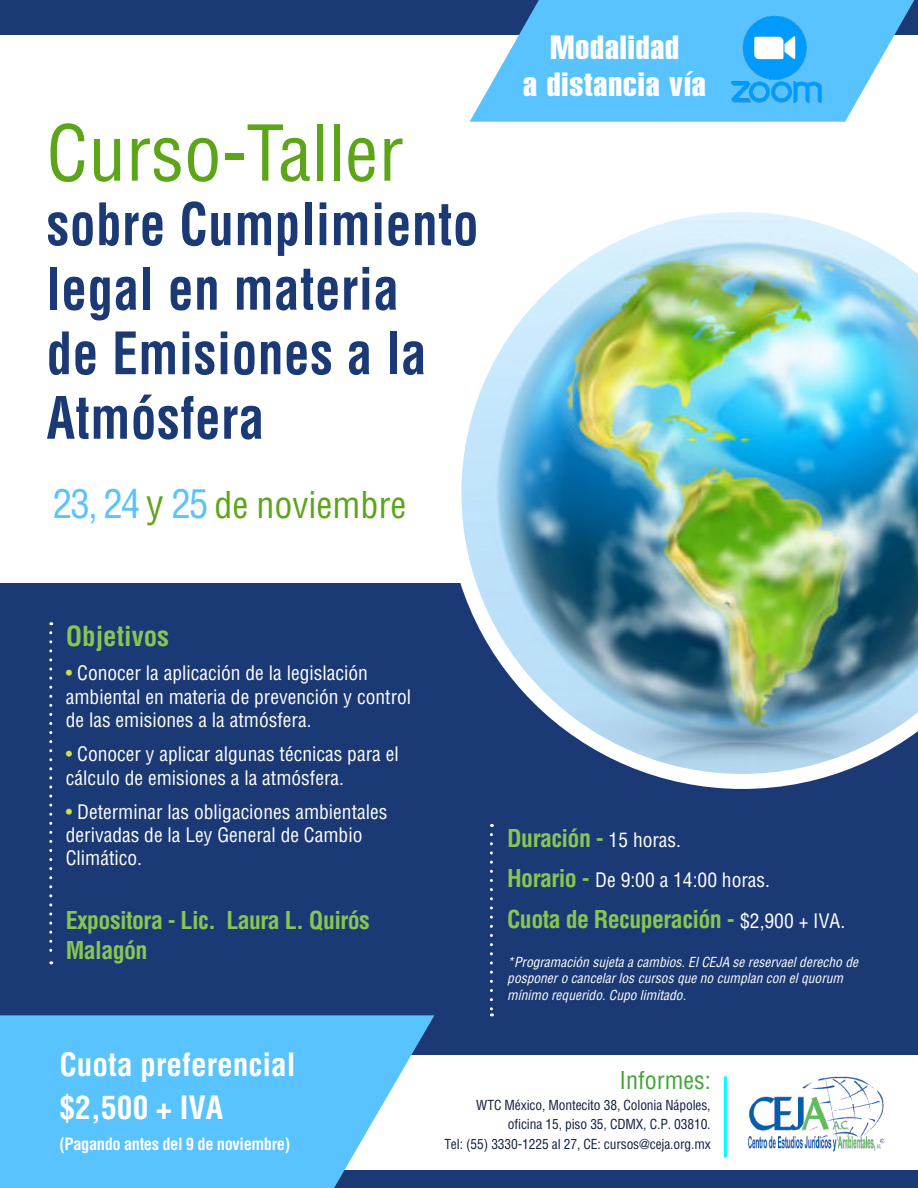
<style>
.page{position:relative;width:918px;height:1188px;background:#fff}
.page>*{position:absolute;margin:0;border:0;box-sizing:border-box;transform-origin:0 0}
.t1{font:condensed 75px "Helvetica LT Std";color:#5ca518}
.t2{font:700 condensed 57px/64.5px "Helvetica LT Std";letter-spacing:.01em;color:#1b3975;scale:.9 1}
.t3{font:condensed 36px "Helvetica LT Std";color:#5ca518}
.t4{font:33px/37.5px "Helvetica LT Std Extra Comp";letter-spacing:.025em;color:#fff;text-align:center;scale:1.25 1}
.t5{font:700 condensed 31.35px/42.9px "Helvetica LT Std";color:#fff}
.t6{font:700 condensed 27px "Helvetica LT Std";color:#8ac452}
.t7{font:700 condensed 24px/30px "Helvetica LT Std";letter-spacing:-.025em;color:#8ac452}
.t8{font:condensed 24px "Helvetica LT Std";color:#3fa535}
.t9{font:condensed 19.5px/23.4px "Helvetica LT Std";color:#fff}
.t10{font:700 condensed 16.5px "Helvetica LT Std";letter-spacing:-.025em;color:#fff}
.t11{font:italic condensed 13.5px/16.2px "Helvetica LT Std";color:#fff}
.t12{font:condensed 13.5px/19.5px "Helvetica LT Std";letter-spacing:-.01em;color:#102041;text-align:right}
.s1{font-size:39px;color:#58c3ff}
.s2{font-size:39px}
.s3{color:#cfdf45}
.s4{font-weight:400;font-size:19.5px;color:#fff}
.s5{font-weight:700;font-size:24px;color:#8ac452}
</style>
<div class="page">
<div style="left:0;top:0;width:918px;height:35px;background:#1b3975"></div>
<div style="left:0;top:583px;width:918px;height:472px;background:#1b3975"></div>
<img style="left:460px;top:212px;width:458px;height:577px">
<svg style="left:470px;top:0;width:444px;height:122px;fill:#58c3ff"></svg>
<img style="left:748px;top:1076px;width:137px;height:76px">
<img style="left:714px;top:0;width:125px;height:115px">
<svg style="left:490px;top:835px;width:3px;height:181px"></svg>
<svg style="left:49px;top:633px;width:3px;height:331px"></svg>
<div style="left:0;top:1171px;width:918px;height:17px;background:#1b3975"></div>
<svg style="left:0;top:1015px;width:434px;height:173px;background:#64c3fa"></svg>
<hr style="left:724px;top:1076px;width:3px;height:81px;background:#03fcff">
<h1 class="t1" style="left:47px;top:106px;width:358px">Curso-Taller</h1>
<h2 class="t2" style="left:47px;top:192px;width:481px">sobre Cumplimiento legal en materia<br>de Emisiones a la<br>Atmósfera</h2>
<h3 class="t3" style="left:53px;top:482px;width:355px"><span class="s1">23, 24</span> <span class="s2">y</span> <span class="s1">25</span> de noviembre</h3>
<h3 class="t4" style="left:523px;top:29px;width:147px">Modalidad<br>a distancia vía</h3>
<h3 class="t6" style="left:66px;top:620px;width:105px">Objetivos</h3>
<p class="t9" style="left:66px;top:661px;width:347px"><span class="s3">•</span> Conocer la aplicación de la legislación ambiental en materia de prevención y control de las emisiones a la atmósfera.</p>
<p class="t9" style="left:66px;top:742px;width:334px"><span class="s3">•</span> Conocer y aplicar algunas técnicas para el cálculo de emisiones a la atmósfera.</p>
<p class="t9" style="left:66px;top:800px;width:323px"><span class="s3">•</span> Determinar las obligaciones ambientales derivadas de la Ley General de Cambio<br>Climático.</p>
<p class="t7" style="left:66px;top:906px;width:306px">Expositora - Lic. Laura L. Quirós<br>Malagón</p>
<p class="t7" style="left:507px;top:823px;width:175px">Duración - <span class="s4">15 horas.</span></p>
<p class="t9" style="left:507px;top:868px;width:264px"><span class="s5">Horario -</span> De 9:00 a 14:00 horas.</p>
<p class="t7" style="left:507px;top:904px;width:340px">Cuota de Recuperación - <span class="s4">$2,900 + IVA.</span></p>
<p class="t11" style="left:507px;top:954px;width:352px">*Programación sujeta a cambios. El CEJA se reservael derecho de posponer o cancelar los cursos que no cumplan con el quorum mínimo requerido. Cupo limitado.</p>
<h3 class="t5" style="left:60px;top:1043px;width:238px">Cuota preferencial $2,500 + IVA</h3>
<p class="t10" style="left:60px;top:1134px;width:232px">(Pagando antes del 9 de noviembre)</p>
<p class="t8" style="left:619px;top:1065px;width:93px">Informes:</p>
<p class="t12" style="left:444px;top:1095px;width:268px">WTC México, Montecito 38, Colonia Nápoles, oficina 15, piso 35, CDMX, C.P. 03810.<br>Tel: (55) 3330-1225 al 27, CE: cursos@ceja.org.mx</p>
</div>
